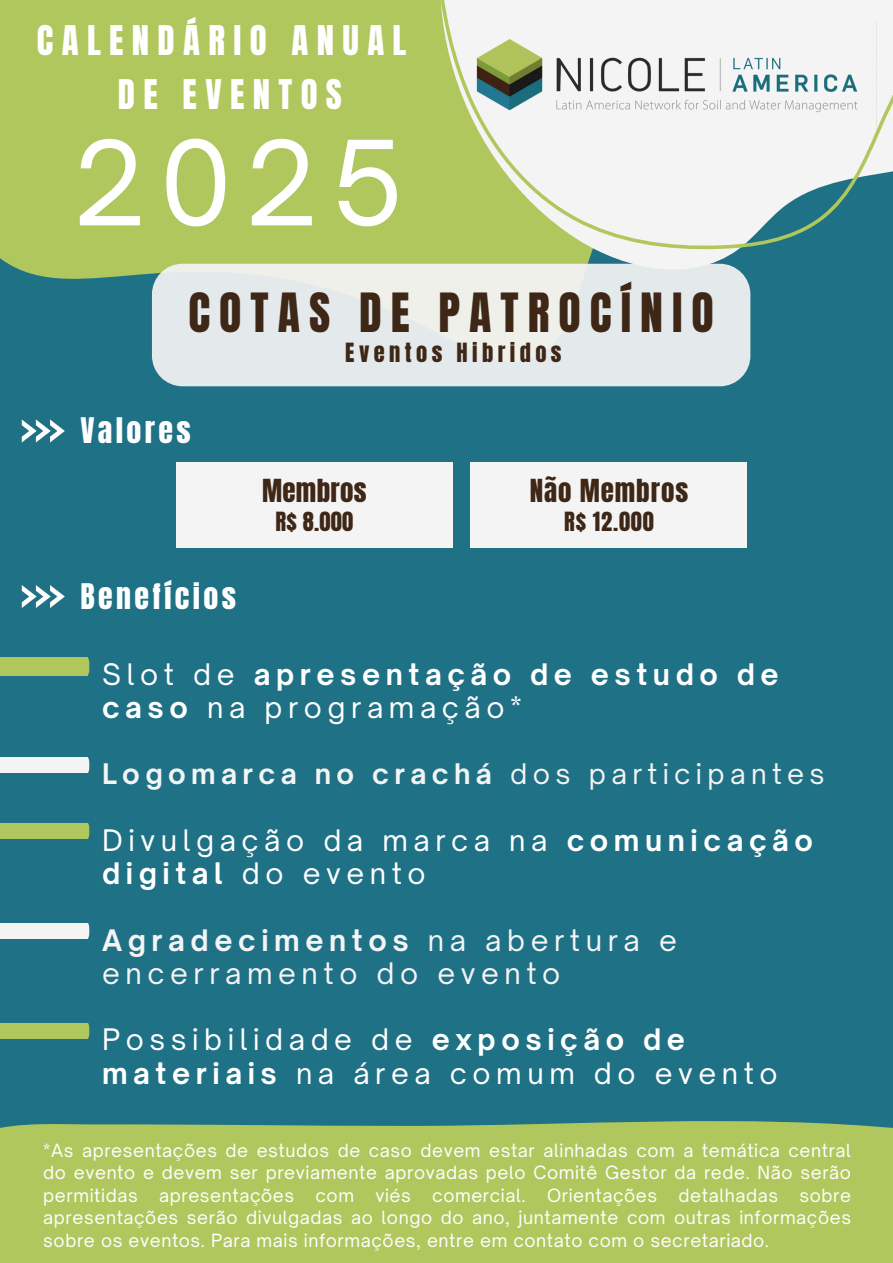
<style>
.page{position:relative;width:893px;height:1263px;background:#1f7186}
.page>*{position:absolute;margin:0;border:0;box-sizing:border-box;transform-origin:0 0}
.t1{font:112.2px "Open Sauce One";color:#fff}
.t2{font:45.97px "Anton";letter-spacing:.195em;color:#3e2716}
.t3{font:34.8px/54.2px "Anton";letter-spacing:.24em;color:#fff;text-align:center}
.t4{font:30px "Anton";letter-spacing:.115em;color:#fff}
.t5{font:28.35px/33.2px "Open Sauce One";letter-spacing:.195em;color:#fff}
.t6{font:700 28.35px/33.2px "Open Sauce One";letter-spacing:.195em;color:#fff}
.t7{font:28.35px/33.2px "Open Sauce One";letter-spacing:.195em;color:#f4f4f4}
.t8{font:700 27.22px "Open Sauce One";letter-spacing:.195em;color:#f4f4f4}
.t9{font:27px "Anton";letter-spacing:.035em;color:#3e2716}
.t10{font:27px "Anton";letter-spacing:.01em;color:#3e2716}
.t11{font:22.5px "Anton";letter-spacing:.195em;color:#3e2716}
.t12{font:17.48px/22.5px "Open Sauce One";letter-spacing:.035em;color:#fff;text-align:justify}
.s1{font-weight:400}
.s2{font-weight:700}
</style>
<div class="page">
<div style="left:0;top:1121px;width:893px;height:142px;background:#b0c75e"></div>
<svg style="left:0;top:0;width:751px;height:608px"></svg>
<svg style="left:401px;top:0;width:492px;height:287px;fill:#f4f4f4"></svg>
<img style="left:462px;top:20px;width:414px;height:112px">
<div style="left:176px;top:463px;width:276px;height:85px;background:#f4f4f4"></div>
<div style="left:471px;top:463px;width:276px;height:85px;background:#f4f4f4"></div>
<svg style="left:0;top:823px;width:89px;height:15px"></svg>
<svg style="left:0;top:758px;width:89px;height:15px"></svg>
<div style="left:0;top:658px;width:89px;height:17px;background:#b0c75e"></div>
<div style="left:152px;top:264px;width:598px;height:122px;background:#e4eaec;border-radius:31px"></div>
<svg style="left:22px;top:419px;width:43px;height:23px"></svg>
<svg style="left:22px;top:585px;width:43px;height:23px"></svg>
<svg style="left:0;top:1023px;width:89px;height:15px"></svg>
<svg style="left:0;top:923px;width:89px;height:15px"></svg>
<h5 class="t3" style="left:37px;top:13px;width:371px">CALENDÁRIO ANUAL<br>DE EVENTOS</h5>
<h4 class="t1" style="left:74px;top:113px;width:332px">2025</h4>
<h4 class="t2" style="left:188px;top:280px;width:527px">COTAS DE PATROCÍNIO</h4>
<h4 class="t11" style="left:345px;top:337px;width:218px">Eventos Hibridos</h4>
<p class="t4" style="left:80px;top:409px;width:112px">Valores</p>
<h4 class="t4" style="left:80px;top:574px;width:157px">Benefícios</h4>
<p class="t10" style="left:262px;top:471px;width:106px">Membros</p>
<p class="t11" style="left:275px;top:506px;width:79px">R$ 8.000</p>
<p class="t9" style="left:530px;top:471px;width:160px">Não Membros</p>
<p class="t11" style="left:564px;top:506px;width:91px">R$ 12.000</p>
<h2 class="t6" style="left:102px;top:657px;width:678px"><span class="s1">Slot de</span> apresentação de estudo de caso <span class="s1">na programação*</span></h2>
<h1 class="t8" style="left:102px;top:756px;width:724px">Logomarca no crachá <span class="s1">dos participantes</span></h1>
<h3 class="t5" style="left:102px;top:823px;width:712px">Divulgação da marca na <span class="s2">comunicação digital</span> do evento</h3>
<p class="t7" style="left:102px;top:923px;width:576px"><span class="s2">Agradecimentos</span> na abertura e encerramento do evento</p>
<h5 class="t5" style="left:102px;top:1023px;width:677px">Possibilidade de <span class="s2">exposição de materiais</span> na área comum do evento</h5>
<p class="t12" style="left:43px;top:1138px;width:809px">*As apresentações de estudos de caso devem estar alinhadas com a temática central do evento e devem ser previamente aprovadas pelo Comitê Gestor da rede. Não serão permitidas apresentações com viés comercial. Orientações detalhadas sobre apresentações serão divulgadas ao longo do ano, juntamente com outras informações sobre os eventos. Para mais informações, entre em contato com o secretariado.</p>
</div>
